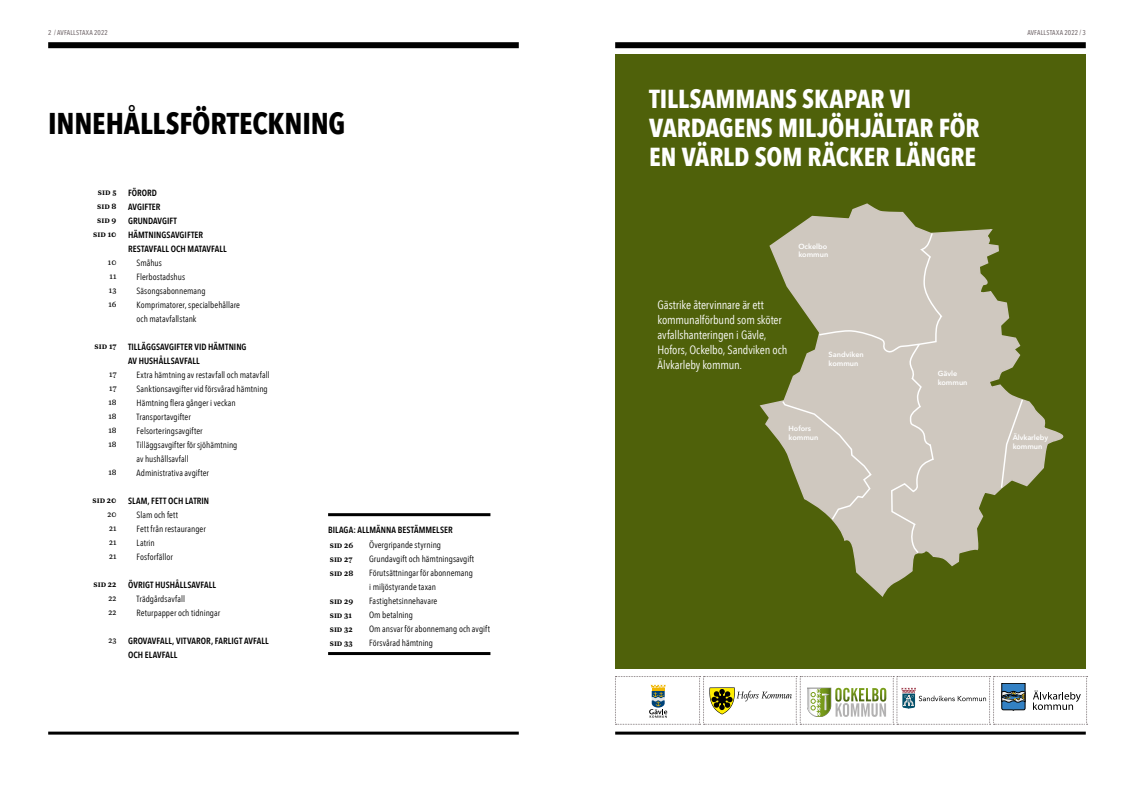
<style>
.page{position:relative;width:1134px;height:794px;background:#fff}
.page>*{position:absolute;margin:0;border:0;box-sizing:border-box;transform-origin:0 0}
.t1{font:700 30px "Avenir Next Condensed";letter-spacing:-.005em;color:#000}
.t2{font:700 26px/29px "Avenir Next Condensed";letter-spacing:-.005em;color:#fff}
.t3{font:12px/15px "Avenir Next Condensed";letter-spacing:-.01em;color:#fff}
.t4{font:9px/14px "Avenir Next Condensed";letter-spacing:.005em;color:#000}
.t5{font:600 9px/14px "Avenir Next Condensed";letter-spacing:.005em;color:#000}
.t6{font:700 9px/14px "Newzald";color:#000;text-align:center}
.t7{font:9px/14px "Newzald";color:#000;text-align:justify}
.t8{font:600 7.3px/8.8px "Avenir Next";color:#fff}
.t9{font:500 7px "Avenir Next Condensed";letter-spacing:.02em;color:#746a6d}
</style>
<div class="page">
<div style="left:615px;top:42px;width:471px;height:6px;background:#000"></div>
<hr style="left:615px;top:731px;width:471px;height:3px;background:#000">
<hr style="left:48px;top:731px;width:471px;height:3px;background:#000">
<div style="left:48px;top:42px;width:471px;height:6px;background:#000"></div>
<div style="left:615px;top:54px;width:471px;height:614px;background:#4f610a"></div>
<svg style="left:760px;top:204px;width:303px;height:393px"></svg>
<svg style="left:781px;top:232px;width:243px;height:322px"></svg>
<svg style="left:615px;top:676px;width:472px;height:49px"></svg>
<hr style="left:328px;top:513px;width:162px;height:3px;background:#000">
<hr style="left:328px;top:652px;width:162px;height:3px;background:#000">
<p class="t9" style="left:48px;top:29px;width:61px">2 / AVFALLSTAXA 2022</p>
<p class="t9" style="left:1027px;top:29px;width:60px">AVFALLSTAXA 2022 / 3</p>
<h1 class="t1" style="left:48px;top:105px;width:299px">INNEHÅLLSFÖRTECKNING</h1>
<p class="t6" style="left:93px;top:185px;width:25px">sid 5 sid 8 sid 9 sid 10</p>
<p class="t7" style="left:108px;top:255px;width:10px">10<br>11<br>13<br>16</p>
<p class="t6" style="left:95px;top:339px;width:23px">sid 17</p>
<p class="t7" style="left:108px;top:367px;width:10px">17<br>17<br>18<br>18<br>18<br>18</p>
<p class="t7" style="left:108px;top:465px;width:10px">18</p>
<p class="t6" style="left:93px;top:493px;width:26px">sid 20</p>
<p class="t7" style="left:107px;top:507px;width:11px">20<br>21<br>21<br>21</p>
<p class="t6" style="left:94px;top:577px;width:25px">sid 22</p>
<p class="t7" style="left:108px;top:591px;width:10px">22<br>22</p>
<p class="t7" style="left:108px;top:633px;width:10px">23</p>
<p class="t5" style="left:128px;top:186px;width:100px">FÖRORD<br>AVGIFTER<br>GRUNDAVGIFT<br>HÄMTNINGSAVGIFTER<br>RESTAVFALL OCH MATAVFALL</p>
<p class="t4" style="left:137px;top:255px;width:105px">Småhus<br>Flerbostadshus<br>Säsongsabonnemang<br>Komprimatorer, specialbehållare och matavfallstank</p>
<p class="t5" style="left:128px;top:340px;width:120px">TILLÄGGSAVGIFTER VID HÄMTNING<br>AV HUSHÅLLSAVFALL</p>
<p class="t4" style="left:137px;top:367px;width:135px">Extra hämtning av restavfall och matavfall<br>Sanktionsavgifter vid försvårad hämtning<br>Hämtning flera gånger i veckan<br>Transportavgifter<br>Felsorteringsavgifter<br>Tilläggsavgifter för sjöhämtning<br>av hushållsavfall<br>Administrativa avgifter</p>
<p class="t5" style="left:128px;top:494px;width:83px">SLAM, FETT OCH LATRIN</p>
<p class="t4" style="left:137px;top:507px;width:71px">Slam och fett<br>Fett från restauranger<br>Latrin<br>Fosforfällor</p>
<p class="t5" style="left:128px;top:578px;width:90px">ÖVRIGT HUSHÅLLSAVFALL</p>
<p class="t4" style="left:137px;top:591px;width:85px">Trädgårdsavfall<br>Returpapper och tidningar</p>
<p class="t5" style="left:128px;top:634px;width:142px">GROVAVFALL, VITVAROR, FARLIGT AVFALL<br>OCH ELAVFALL</p>
<p class="t5" style="left:328px;top:523px;width:126px">BILAGA: ALLMÄNNA BESTÄMMELSER</p>
<p class="t6" style="left:330px;top:537px;width:25px">sid 26</p>
<p class="t4" style="left:369px;top:537px;width:74px">Övergripande styrning</p>
<p class="t6" style="left:330px;top:551px;width:24px">sid 27</p>
<p class="t4" style="left:369px;top:551px;width:107px">Grundavgift och hämtningsavgift</p>
<p class="t6" style="left:330px;top:565px;width:25px">sid 28</p>
<p class="t4" style="left:369px;top:565px;width:105px">Förutsättningar för abonnemang i miljöstyrande taxan</p>
<p class="t6" style="left:330px;top:593px;width:25px">sid 29</p>
<p class="t4" style="left:369px;top:593px;width:70px">Fastighetsinnehavare</p>
<p class="t6" style="left:330px;top:607px;width:24px">sid 31</p>
<p class="t4" style="left:369px;top:607px;width:45px">Om betalning</p>
<p class="t6" style="left:330px;top:621px;width:25px">sid 32</p>
<p class="t4" style="left:369px;top:621px;width:122px">Om ansvar för abonnemang och avgift</p>
<p class="t6" style="left:330px;top:635px;width:25px">sid 33</p>
<p class="t4" style="left:369px;top:635px;width:65px">Försvårad hämtning</p>
<h2 class="t2" style="left:649px;top:85px;width:332px">TILLSAMMANS SKAPAR VI<br>VARDAGENS MILJÖHJÄLTAR FÖR<br>EN VÄRLD SOM RÄCKER LÄNGRE</h2>
<p class="t8" style="left:798px;top:241px;width:31px">Ockelbo kommun</p>
<h3 class="t3" style="left:657px;top:297px;width:131px">Gästrike återvinnare är ett kommunalförbund som sköter avfallshanteringen i Gävle,<br>Hofors, Ockelbo, Sandviken och<br>Älvkarleby kommun.</h3>
<p class="t8" style="left:829px;top:350px;width:37px">Sandviken kommun</p>
<p class="t8" style="left:788px;top:424px;width:31px">Hofors kommun</p>
<p class="t8" style="left:938px;top:369px;width:31px">Gävle kommun</p>
<p class="t8" style="left:1013px;top:433px;width:37px">Älvkarleby kommun</p>
</div>
